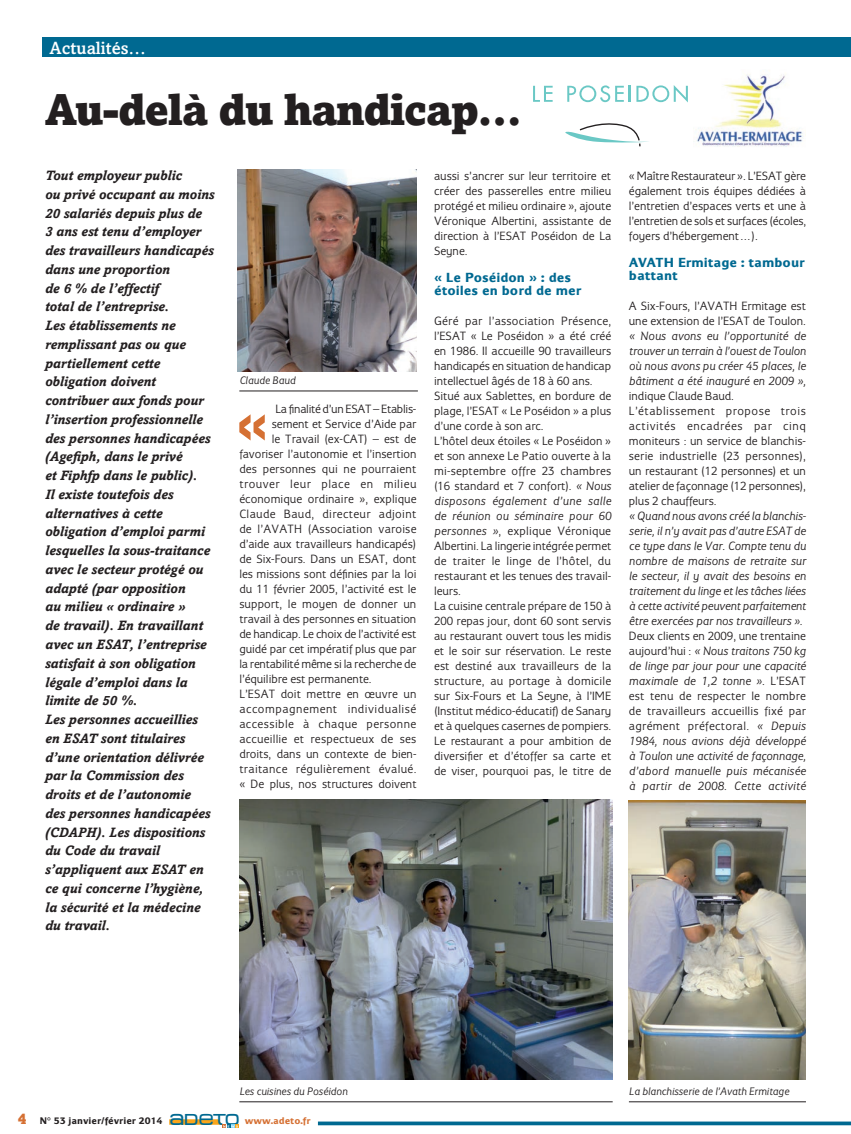
<style>
.page{position:relative;width:851px;height:1134px;background:#fff}
.page>*{position:absolute;margin:0;border:0;box-sizing:border-box;transform-origin:0 0}
.t1{font:800 expanded 54.5px "Helvetica Neue";color:#d57033}
.t2{font:900 43.75px "Amasis";letter-spacing:-.03em;color:#231f20}
.t3{font:500 17.5px "Amasis";color:#fff}
.t4{font:900 15px "Amasis";color:#d57033}
.t5{font:italic 700 13.75px/18.8px "Amasis";color:#231f20}
.t6{font:700 13.75px/12.5px "Eurocrat";color:#006991}
.t7{font:12.5px/15px "Eurocrat";color:#231f20}
.t8{font:italic 12.5px/15px "Eurocrat";color:#231f20;text-align:justify}
.t9{font:12.5px "Eurocrat";letter-spacing:.03em;color:#231f20}
.t10{font:12.5px "Eurocrat";letter-spacing:.02em;color:#231f20}
.t11{font:12.5px "Eurocrat";letter-spacing:.045em;color:#231f20}
.t12{font:12.5px "Eurocrat";letter-spacing:-.02em;color:#231f20}
.t13{font:12.5px "Eurocrat";letter-spacing:.035em;color:#231f20}
.t14{font:italic 11.25px "Eurocrat";color:#231f20}
.t15{font:700 10px "Eurocrat";color:#231f20}
.s1{font-style:italic}
.s2{font-style:normal}
.s3{font-family:"Metro DF";font-weight:400;font-size:15.75px;color:#006991}
.s4{color:#d57033}
</style>
<div class="page">
<div style="left:43px;top:37px;width:807px;height:20px;background:#006991"></div>
<svg style="left:169px;top:1119px;width:70px;height:9px"></svg>
<img style="left:238px;top:170px;width:178px;height:201px">
<img style="left:239px;top:799px;width:373px;height:280px">
<hr style="left:239px;top:391px;width:179px;height:1px;background:#231f20">
<hr style="left:239px;top:1101px;width:373px;height:1px;background:#231f20">
<hr style="left:628px;top:1101px;width:177px;height:1px;background:#231f20">
<img style="left:628px;top:801px;width:177px;height:278px">
<img style="left:696px;top:70px;width:107px;height:77px">
<svg style="left:565px;top:123px;width:84px;height:23px"></svg>
<svg style="left:533px;top:86px;width:19px;height:16px"></svg>
<svg style="left:567px;top:85px;width:63px;height:17px"></svg>
<svg style="left:636px;top:85px;width:51px;height:17px"></svg>
<svg style="left:318px;top:1121px;width:532px;height:4px;background:#237da0"></svg>
<h3 class="t3" style="left:50px;top:37px;width:98px">Actualités…</h3>
<h2 class="t2" style="left:45px;top:83px;width:478px">Au-delà du handicap…</h2>
<p class="t5" style="left:45px;top:166px;width:171px">Tout employeur public<br>ou privé occupant au moins<br>20 salariés depuis plus de<br>3 ans est tenu d’employer des travailleurs handicapés dans une proportion<br>de 6 % de l’effectif<br>total de l’entreprise.<br>Les établissements ne remplissant pas ou que partiellement cette obligation doivent contribuer aux fonds pour l’insertion professionnelle des personnes handicapées (Agefiph, dans le privé<br>et Fiphfp dans le public).<br>Il existe toutefois des alternatives à cette obligation d’emploi parmi lesquelles la sous-traitance avec le secteur protégé ou adapté (par opposition<br>au milieu « ordinaire »<br>de travail). En travaillant avec un ESAT, l’entreprise satisfait à son obligation légale d’emploi dans la limite de 50 %.<br>Les personnes accueillies en ESAT sont titulaires d’une orientation délivrée par la Commission des droits et de l’autonomie des personnes handicapées (CDAPH). Les dispositions du Code du travail s’appliquent aux ESAT en ce qui concerne l’hygiène, la sécurité et la médecine du travail.</p>
<p class="t14" style="left:239px;top:373px;width:58px">Claude Baud</p>
<p class="t12" style="left:275px;top:402px;width:142px">La finalité d’un ESAT – Etablis-</p>
<p class="t7" style="left:272px;top:416px;width:146px">sement et Service d’Aide par</p>
<p class="t7" style="left:272px;top:431px;width:146px">le Travail (ex-CAT) – est de</p>
<p class="t7" style="left:239px;top:446px;width:178px">favoriser l’autonomie et l’insertion</p>
<p class="t7" style="left:239px;top:461px;width:178px">des personnes qui ne pourraient</p>
<p class="t11" style="left:239px;top:477px;width:178px">trouver leur place en milieu</p>
<p class="t7" style="left:239px;top:491px;width:178px">économique ordinaire », explique</p>
<p class="t9" style="left:239px;top:507px;width:178px">Claude Baud, directeur adjoint</p>
<p class="t10" style="left:239px;top:522px;width:178px">de l’AVATH (Association varoise</p>
<p class="t7" style="left:239px;top:536px;width:178px">d’aide aux travailleurs handicapés)</p>
<p class="t7" style="left:239px;top:551px;width:178px">de Six-Fours. Dans un ESAT, dont</p>
<p class="t7" style="left:239px;top:566px;width:178px">les missions sont définies par la loi</p>
<p class="t7" style="left:239px;top:581px;width:178px">du 11 février 2005, l’activité est le</p>
<p class="t7" style="left:239px;top:596px;width:178px">support, le moyen de donner un</p>
<p class="t7" style="left:239px;top:611px;width:178px">travail à des personnes en situation</p>
<p class="t7" style="left:239px;top:626px;width:178px">de handicap. Le choix de l’activité est</p>
<p class="t7" style="left:239px;top:641px;width:178px">guidé par cet impératif plus que par</p>
<p class="t7" style="left:239px;top:656px;width:178px">la rentabilité même si la recherche de</p>
<p class="t7" style="left:239px;top:671px;width:134px">l’équilibre est permanente.</p>
<p class="t7" style="left:239px;top:686px;width:178px">L’ESAT doit mettre en œuvre un</p>
<p class="t11" style="left:239px;top:702px;width:178px">accompagnement individualisé</p>
<p class="t13" style="left:239px;top:717px;width:178px">accessible à chaque personne</p>
<p class="t10" style="left:239px;top:732px;width:178px">accueillie et respectueux de ses</p>
<p class="t7" style="left:239px;top:746px;width:178px">droits, dans un contexte de bien-</p>
<p class="t9" style="left:239px;top:762px;width:179px">traitance régulièrement évalué.</p>
<p class="t7" style="left:239px;top:776px;width:179px">« De plus, nos structures doivent</p>
<h1 class="t1" style="left:235px;top:389px;width:37px">«</h1>
<p class="t7" style="left:434px;top:168px;width:178px;text-align:justify">aussi s’ancrer sur leur territoire et créer des passerelles entre milieu protégé et milieu ordinaire », ajoute Véronique Albertini, assistante de direction à l’ESAT Poséidon de La Seyne.</p>
<p class="t6" style="left:434px;top:271px;width:149px">« Le Poséidon » : des étoiles en bord de mer</p>
<p class="t7" style="left:434px;top:313px;width:179px">Géré par l’association Présence, l’ESAT « Le Poséidon » a été créé en 1986. Il accueille 90 travailleurs handicapés en situation de handicap intellectuel âgés de 18 à 60 ans.<br>Situé aux Sablettes, en bordure de plage, l’ESAT « Le Poséidon » a plus d’une corde à son arc.<br>L’hôtel deux étoiles « Le Poséidon » et son annexe Le Patio ouverte à la mi-septembre offre 23 chambres (16 standard et 7 confort). <span class="s1">« Nous disposons également d’une salle de réunion ou séminaire pour 60 personnes »</span>, explique Véronique Albertini. La lingerie intégrée permet de traiter le linge de l’hôtel, du restaurant et les tenues des travail&shy;leurs.<br>La cuisine centrale prépare de 150 à 200 repas jour, dont 60 sont servis au restaurant ouvert tous les midis et le soir sur réservation. Le reste est destiné aux travailleurs de la structure, au portage à domicile sur Six-Fours et La Seyne, à l’IME (Institut médico-éducatif) de Sanary et à quelques casernes de pompiers.<br>Le restaurant a pour ambition de diversifier et d’étoffer sa carte et de viser, pourquoi pas, le titre de</p>
<p class="t7" style="left:628px;top:168px;width:179px;text-align:justify">« Maître Restaurateur ». L’ESAT gère également trois équipes dédiées à l’entretien d’espaces verts et une à l’entretien de sols et surfaces (écoles, foyers d’hébergement…).</p>
<p class="t6" style="left:628px;top:256px;width:177px">AVATH Ermitage : tambour battant</p>
<p class="t7" style="left:628px;top:298px;width:178px">A Six-Fours, l’AVATH Ermitage est une extension de l’ESAT de Toulon.</p>
<p class="t8" style="left:628px;top:328px;width:179px">« Nous avons eu l’opportunité de trouver un terrain à l’ouest de Toulon où nous avons pu créer 45 places, le bâtiment a été inauguré en 2009 »,</p>
<p class="t7" style="left:628px;top:388px;width:178px">indique Claude Baud.<br>L’établissement propose trois activités encadrées par cinq moniteurs : un service de blanchis&shy;serie industrielle (23 personnes), un restaurant (12 personnes) et un atelier de façonnage (12 personnes), plus 2 chauffeurs.</p>
<p class="t8" style="left:628px;top:508px;width:179px;text-align:left">« Quand nous avons créé la blanchis&shy;serie, il n’y avait pas d’autre ESAT de ce type dans le Var. Compte tenu du nombre de maisons de retraite sur le secteur, il y avait des besoins en traitement du linge et les tâches liées à cette activité peuvent parfaitement être exercées par nos travailleurs »<span class="s2">.<br>Deux clients en 2009, une trentaine aujourd’hui :</span> « Nous traitons 750 kg de linge par jour pour une capacité maximale de 1,2 tonne »<span class="s2">. L’ESAT est tenu de respecter le nombre de travailleurs accueillis fixé par agrément préfectoral.</span> « Depuis 1984, nous avions déjà développé à Toulon une activité de façonnage, d’abord manuelle puis mécanisée à partir de 2008. Cette activité</p>
<p class="t14" style="left:239px;top:1084px;width:110px">Les cuisines du Poséidon</p>
<p class="t14" style="left:628px;top:1084px;width:162px">La blanchisserie de l’Avath Ermitage</p>
<p class="t4" style="left:18px;top:1110px;width:10px">4</p>
<p class="t15" style="left:40px;top:1115px;width:272px">N° 53 janvier/février 2014 <span class="s3">ADETO</span> <span class="s4">www.adeto.fr</span></p>
</div>
